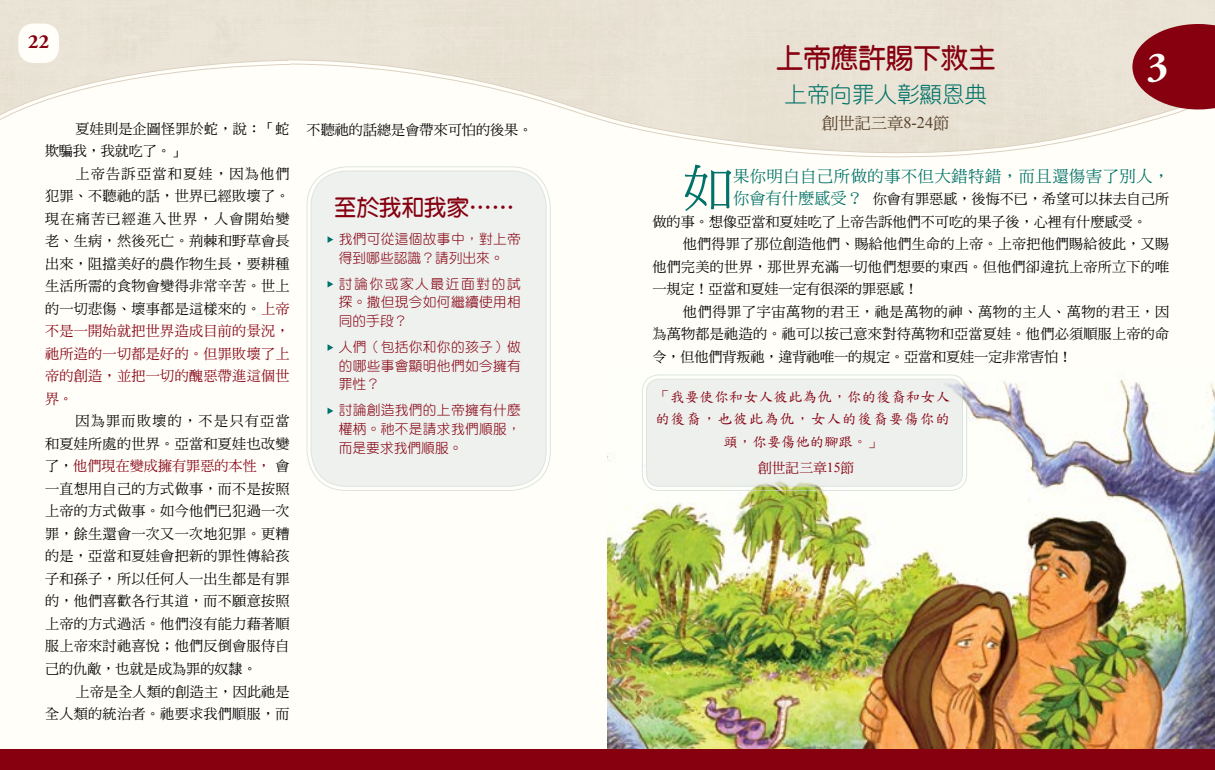
<style>
.page{position:relative;width:1215px;height:770px;background:#fff}
.page>*{position:absolute;margin:0;border:0;box-sizing:border-box;transform-origin:0 0}
.t1{font:50.12px "DF Ming W5 WIN BF";color:#007268}
.t2{font:700 41.12px "Adobe Garamond Pro";color:#fffef9}
.t3{font:27.5px "DF Yuan W7 WIN BF";color:#860010}
.t4{font:22.5px "DF Yuan W3 WIN BF";color:#007268}
.t5{font:22.5px "DF Yuan W7 WIN BF";color:#860010}
.t6{font:700 20px "Adobe Garamond Pro";color:#860010}
.t7{font:16.25px "DF Ming W5 WIN BF";letter-spacing:.035em;color:#007268}
.t8{font:16.25px "DF Ming W5 WIN BF";color:#563f27}
.t9{font:14.38px/22.5px "DF Biao Kai W5 WIN BF";letter-spacing:.025em;color:#860010;text-align:center}
.t10{font:14.12px/22.5px "DF Ming W5 WIN BF";letter-spacing:.01em;color:#000;text-align:justify}
.t11{font:13.75px/18.8px "DF Yuan W3 WIN BF";letter-spacing:.02em;color:#860010;text-align:justify}
.t12{font:13.75px "DF Ming W5 WIN BF";color:#860010}
.s1{color:#860010}
.s2{font-family:"Times New Roman"}
.s3{font-size:16.25px;color:#007268}
</style>
<div class="page">
<div style="left:0;top:0;width:1215px;height:769px;background:#fffef9"></div>
<img style="left:608px;top:376px;width:607px;height:373px">
<svg style="left:0;top:0;width:1215px;height:178px"></svg>
<div style="left:18px;top:24px;width:41px;height:39px;background:#fffef9;border-radius:15px"></div>
<div style="left:311px;top:171px;width:235px;height:315px;background:#eef1ee;border-radius:36px"></div>
<div style="left:307px;top:166px;width:244px;height:325px;border:1px solid #c6d3d2;border-radius:40px"></div>
<div style="left:311px;top:170px;width:236px;height:316px;border:1px solid #c6d3d2;border-radius:36px"></div>
<svg style="left:328px;top:236px;width:5px;height:7px"></svg>
<svg style="left:328px;top:281px;width:5px;height:6px"></svg>
<svg style="left:328px;top:344px;width:5px;height:7px"></svg>
<svg style="left:328px;top:408px;width:5px;height:6px"></svg>
<svg style="left:1132px;top:24px;width:83px;height:85px;background:#972732"></svg>
<div style="left:647px;top:379px;width:316px;height:107px;background:#edf0ed;border-radius:12px"></div>
<div style="left:642px;top:374px;width:325px;height:117px;border:1px solid #c6d3d2;border-radius:16px"></div>
<div style="left:646px;top:378px;width:317px;height:108px;border:1px solid #c6d3d2;border-radius:12px"></div>
<div style="left:0;top:749px;width:1215px;height:20px;background:#860010"></div>
<h3 class="t6" style="left:28px;top:30px;width:22px">22</h3>
<p class="t10" style="left:45px;top:117px;width:246px;text-indent:30px">夏娃則是企圖怪罪於蛇，說：「蛇欺騙我，我就吃了。」</p>
<p class="t10" style="left:45px;top:162px;width:246px;text-indent:30px">上帝告訴亞當和夏娃，因為他們犯罪、不聽祂的話，世界已經敗壞了。現在痛苦已經進入世界，人會開始變老、生病，然後死亡。荊棘和野草會長出來，阻擋美好的農作物生長，要耕種生活所需的食物會變得非常辛苦。世上的一切悲傷、壞事都是這樣來的。<span class="s1">上帝不是一開始就把世界造成目前的景況，祂所造的一切都是好的。但罪敗壞了上帝的創造，並把一切的醜惡帶進這個世界。</span></p>
<p class="t10" style="left:45px;top:410px;width:246px;text-indent:30px">因為罪而敗壞的，不是只有亞當和夏娃所處的世界。亞當和夏娃也改變了，<span class="s1">他們現在變成擁有罪惡的本性，</span>會一直想用自己的方式做事，而不是按照上帝的方式做事。如今他們已犯過一次罪，餘生還會一次又一次地犯罪。更糟的是，亞當和夏娃會把新的罪性傳給孩子和孫子，所以任何人一出生都是有罪的，他們喜歡各行其道，而不願意按照上帝的方式過活。他們沒有能力藉著順服上帝來討祂喜悅；他們反倒會服侍自己的仇敵，也就是成為罪的奴隸。</p>
<p class="t10" style="left:45px;top:680px;width:246px;text-align:right">上帝是全人類的創造主，因此祂是<br>全人類的統治者。祂要求我們順服，而</p>
<p class="t10" style="left:307px;top:118px;width:228px">不聽祂的話總是會帶來可怕的後果。</p>
<h3 class="t5" style="left:334px;top:195px;width:181px">至於我和我家……</h3>
<p class="t11" style="left:339px;top:229px;width:184px">我們可從這個故事中，對上帝得到哪些認識？請列出來。</p>
<p class="t11" style="left:339px;top:274px;width:184px">討論你或家人最近面對的試探。撒但現今如何繼續使用相同的手段？</p>
<p class="t11" style="left:339px;top:337px;width:184px">人們（包括你和你的孩子）做的哪些事會顯明他們如今擁有罪性？</p>
<p class="t11" style="left:339px;top:401px;width:184px">討論創造我們的上帝擁有什麼權柄。祂不是請求我們順服，而是要求我們順服。</p>
<h3 class="t3" style="left:776px;top:44px;width:221px">上帝應許賜下救主</h3>
<h3 class="t4" style="left:785px;top:83px;width:204px">上帝向罪人彰顯恩典</h3>
<p class="t8" style="left:822px;top:115px;width:129px">創世記三章<span class="s2">8-24</span>節</p>
<h2 class="t2" style="left:1147px;top:43px;width:23px">3</h2>
<h1 class="t1" style="left:683px;top:163px;width:52px">如</h1>
<p class="t7" style="left:733px;top:168px;width:438px">果你明白自己所做的事不但大錯特錯，而且還傷害了別人，</p>
<p class="t10" style="left:652px;top:188px;width:518px;text-indent:81px"><span class="s3">你會有什麼感受？</span> 你會有罪惡感，後悔不已，希望可以抹去自己所做的事。想像亞當和夏娃吃了上帝告訴他們不可吃的果子後，心裡有什麼感受。</p>
<p class="t10" style="left:652px;top:233px;width:518px;text-indent:30px">他們得罪了那位創造他們、賜給他們生命的上帝。上帝把他們賜給彼此，又賜他們完美的世界，那世界充滿一切他們想要的東西。但他們卻違抗上帝所立下的唯一規定！亞當和夏娃一定有很深的罪惡感！</p>
<p class="t10" style="left:652px;top:300px;width:518px;text-indent:30px">他們得罪了宇宙萬物的君王，祂是萬物的神、萬物的主人、萬物的君王，因為萬物都是祂造的。祂可以按己意來對待萬物和亞當夏娃。他們必須順服上帝的命令，但他們背叛祂，違背祂唯一的規定。亞當和夏娃一定非常害怕！</p>
<p class="t9" style="left:655px;top:385px;width:296px">「我要使你和女人彼此為仇，你的後裔和女人的後裔，也彼此為仇，女人的後裔要傷你的頭，你要傷他的腳跟。」</p>
<p class="t12" style="left:758px;top:461px;width:98px">創世記三章<span class="s2">15</span>節</p>
</div>
